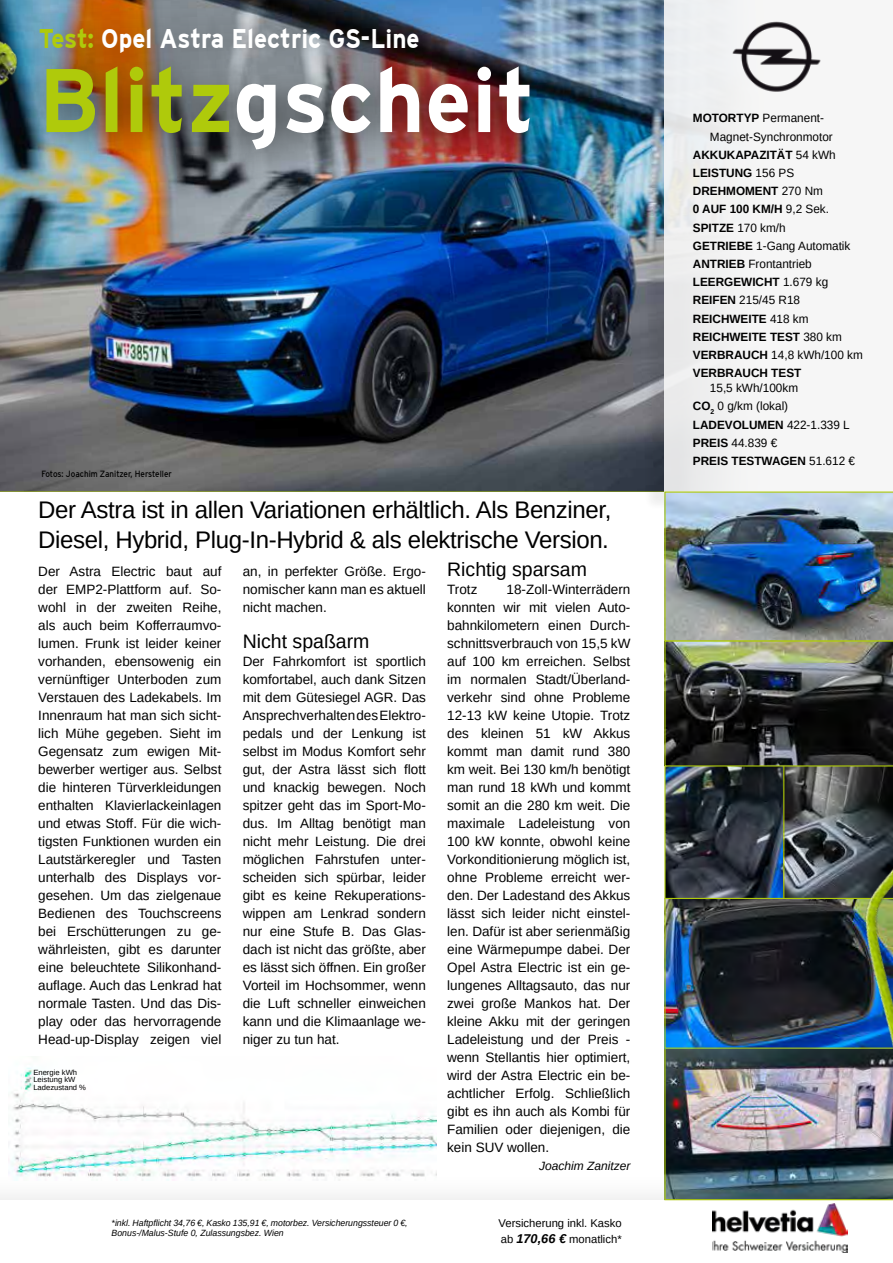
<style>
.page{position:relative;width:893px;height:1263px;background:#fff}
.page>*{position:absolute;margin:0;border:0;box-sizing:border-box;transform-origin:0 0}
.t1{font:700 90px "Interstate";letter-spacing:.01em;color:#fff;scale:.95 1}
.t2{font:700 27px "Interstate";color:#fff;scale:.9 1}
.t3{font:24px/30px "Liberation Sans";letter-spacing:-.015em;color:#000}
.t4{font:19.5px "Liberation Sans";color:#000}
.t5{font:13.5px/18px "Liberation Sans";color:#000;text-align:justify}
.t6{font:12px/18.1px "Liberation Sans";color:#000}
.t7{font:700 12px "Liberation Sans";color:#000}
.t8{font:italic 12px "Liberation Sans";color:#000}
.t9{font:11.25px/16.5px "Liberation Sans";color:#000}
.t10{font:italic 9px/10.8px "Liberation Sans";color:#000}
.t11{font:9px "Interstate";color:#000;scale:.9 1}
.t12{font:7.5px/7.5px "Liberation Sans";color:#000}
.s1{color:#afca0b}
.s2{font-weight:700;font-style:italic;font-size:12.75px}
.s3{font-weight:700}
.s4{font-weight:400}
</style>
<div class="page">
<img style="left:0;top:0;width:643px;height:491px">
<div style="left:0;top:1172px;width:893px;height:91px;background:#fafafa"></div>
<div style="left:0;top:1200px;width:893px;height:63px;background:#fff"></div>
<div style="left:9px;top:0;width:560px;height:186px;background:#000;opacity:.75"></div>
<div style="left:643px;top:0;width:250px;height:512px;background:#000;opacity:.08"></div>
<div style="left:664px;top:0;width:229px;height:497px;background:#f6f6f6"></div>
<img style="left:664px;top:491px;width:229px;height:137px">
<img style="left:732px;top:21px;width:89px;height:71px">
<img style="left:11px;top:1067px;width:426px;height:110px">
<img style="left:0;top:0;width:67px;height:128px">
<img style="left:664px;top:628px;width:229px;height:625px">
<h2 class="t2" style="left:39px;top:23px;width:425px"><span class="s1">Test:</span> Opel Astra Electric GS-Line</h2>
<h1 class="t1" style="left:39px;top:50px;width:524px"><span class="s1">Blitz</span>gscheit</h1>
<p class="t11" style="left:41px;top:469px;width:147px">Fotos: Joachim Zanitzer, Hersteller</p>
<h3 class="t3" style="left:38px;top:495px;width:575px">Der Astra ist in allen Variationen erhältlich. Als Benziner,<br>Diesel, Hybrid, Plug-In-Hybrid &amp; als elektrische Version.</h3>
<p class="t5" style="left:38px;top:562px;width:185px">Der Astra Electric baut auf der EMP2-Plattform auf. So&shy;wohl in der zweiten Reihe, als auch beim Kofferraumvo&shy;lumen. Frunk ist leider keiner vorhanden, ebensowenig ein vernünftiger Unterboden zum Verstauen des Ladekabels. Im Innenraum hat man sich sicht&shy;lich Mühe gegeben. Sieht im Gegensatz zum ewigen Mit&shy;bewerber wertiger aus. Selbst die hinteren Türverkleidungen enthalten Klavierlackeinlagen und etwas Stoff. Für die wich&shy;tigsten Funktionen wurden ein Lautstärkeregler und Tasten unterhalb des Displays vor&shy;gesehen. Um das zielgenaue Bedienen des Touchscreens bei Erschütterungen zu ge&shy;währleisten, gibt es darunter eine beleuchtete Silikonhand&shy;auflage. Auch das Lenkrad hat normale Tasten. Und das Dis&shy;play oder das hervorragende Head-up-Display zeigen viel</p>
<p class="t5" style="left:243px;top:562px;width:185px">an, in perfekter Größe. Ergo&shy;nomischer kann man es aktuell nicht machen.</p>
<h3 class="t4" style="left:447px;top:557px;width:141px">Richtig sparsam</h3>
<p class="t5" style="left:447px;top:580px;width:32px">Trotz</p>
<p class="t5" style="left:447px;top:580px;width:185px;text-indent:59px">18-Zoll-Winterrädern konnten wir mit vielen Auto&shy;bahnkilometern einen Durch&shy;schnittsverbrauch von 15,5 kW auf 100 km erreichen. Selbst im normalen Stadt/Überland&shy;verkehr sind ohne Probleme 12-13 kW keine Utopie. Trotz des kleinen 51 kW Akkus kommt man damit rund 380 km weit. Bei 130 km/h benötigt man rund 18 kWh und kommt somit an die 280 km weit. Die maximale Ladeleistung von 100 kW konnte, obwohl keine Vorkonditionierung möglich ist, ohne Probleme erreicht wer&shy;den. Der Ladestand des Akkus lässt sich leider nicht einstel&shy;len. Dafür ist aber serienmäßig eine Wärmepumpe dabei. Der Opel Astra Electric ist ein ge&shy;lungenes Alltagsauto, das nur zwei große Mankos hat. Der kleine Akku mit der geringen Ladeleistung und der Preis - wenn Stellantis hier optimiert, wird der Astra Electric ein be&shy;achtlicher Erfolg. Schließlich gibt es ihn auch als Kombi für Familien oder diejenigen, die kein SUV wollen.</p>
<p class="t8" style="left:539px;top:1158px;width:93px">Joachim Zanitzer</p>
<h3 class="t4" style="left:243px;top:629px;width:128px">Nicht spaßarm</h3>
<p class="t5" style="left:243px;top:652px;width:185px">Der Fahrkomfort ist sportlich komfortabel, auch dank Sitzen mit dem Gütesiegel AGR. Das Ansprechverhalten des Elektro&shy;pedals und der Lenkung ist selbst im Modus Komfort sehr gut, der Astra lässt sich flott und knackig bewegen. Noch spitzer geht das im Sport-Mo&shy;dus. Im Alltag benötigt man nicht mehr Leistung. Die drei möglichen Fahrstufen unter&shy;scheiden sich spürbar, leider gibt es keine Rekuperations&shy;wippen am Lenkrad sondern nur eine Stufe B. Das Glas&shy;dach ist nicht das größte, aber es lässt sich öffnen. Ein großer Vorteil im Hochsommer, wenn die Luft schneller einweichen kann und die Klimaanlage we&shy;niger zu tun hat.</p>
<p class="t12" style="left:33px;top:1069px;width:54px">Energie kWh<br>Leistung kW<br>Ladezustand %</p>
<p class="t10" style="left:112px;top:1217px;width:298px">*inkl. Haftpflicht 34,76 €, Kasko 135,91 €, motorbez. Versicherungssteuer 0 €,<br>Bonus-/Malus-Stufe 0, Zulassungsbez. Wien</p>
<p class="t9" style="left:499px;top:1215px;width:125px">Versicherung inkl. Kasko ab <span class="s2">170,66 €</span> monatlich*</p>
<p class="t6" style="left:693px;top:109px;width:133px"><span class="s3">MOTORTYP</span> Permanent-</p>
<p class="t6" style="left:710px;top:128px;width:124px">Magnet-Synchronmotor</p>
<p class="t7" style="left:693px;top:146px;width:144px">AKKUKAPAZITÄT <span class="s4">54 kWh</span></p>
<p class="t7" style="left:693px;top:165px;width:103px">LEISTUNG <span class="s4">156 PS</span></p>
<p class="t7" style="left:693px;top:183px;width:132px">DREHMOMENT <span class="s4">270 Nm</span></p>
<p class="t7" style="left:693px;top:201px;width:136px">0 AUF 100 KM/H <span class="s4">9,2 Sek.</span></p>
<p class="t6" style="left:693px;top:218px;width:94px"><span class="s3">SPITZE</span> 170 km/h</p>
<p class="t6" style="left:693px;top:237px;width:159px"><span class="s3">GETRIEBE</span> 1-Gang Automatik</p>
<p class="t6" style="left:693px;top:255px;width:120px"><span class="s3">ANTRIEB</span> Frontantrieb</p>
<p class="t7" style="left:693px;top:274px;width:137px">LEERGEWICHT <span class="s4">1. 679 kg</span></p>
<p class="t6" style="left:693px;top:291px;width:109px"><span class="s3">REIFEN</span> 215/45 R18</p>
<p class="t7" style="left:693px;top:310px;width:117px">REICHWEITE <span class="s4">418 km</span></p>
<p class="t7" style="left:693px;top:328px;width:150px">REICHWEITE TEST <span class="s4">380 km</span></p>
<p class="t6" style="left:693px;top:346px;width:171px"><span class="s3">VERBRAUCH</span> 14,8 kWh/100 km</p>
<p class="t7" style="left:693px;top:365px;width:110px">VERBRAUCH TEST</p>
<p class="t6" style="left:693px;top:379px;width:164px;text-indent:17px">15,5 kWh/100km<br><span class="s3">CO</span><sub>2</sub> 0 g/km (lokal)<br><span class="s3">LADEVOLUMEN</span> 422-1. 339 L<br><span class="s3">PREIS</span> 44. 839 €<br><span class="s3">PREIS TESTWAGEN</span> 51. 612 €</p>
</div>
